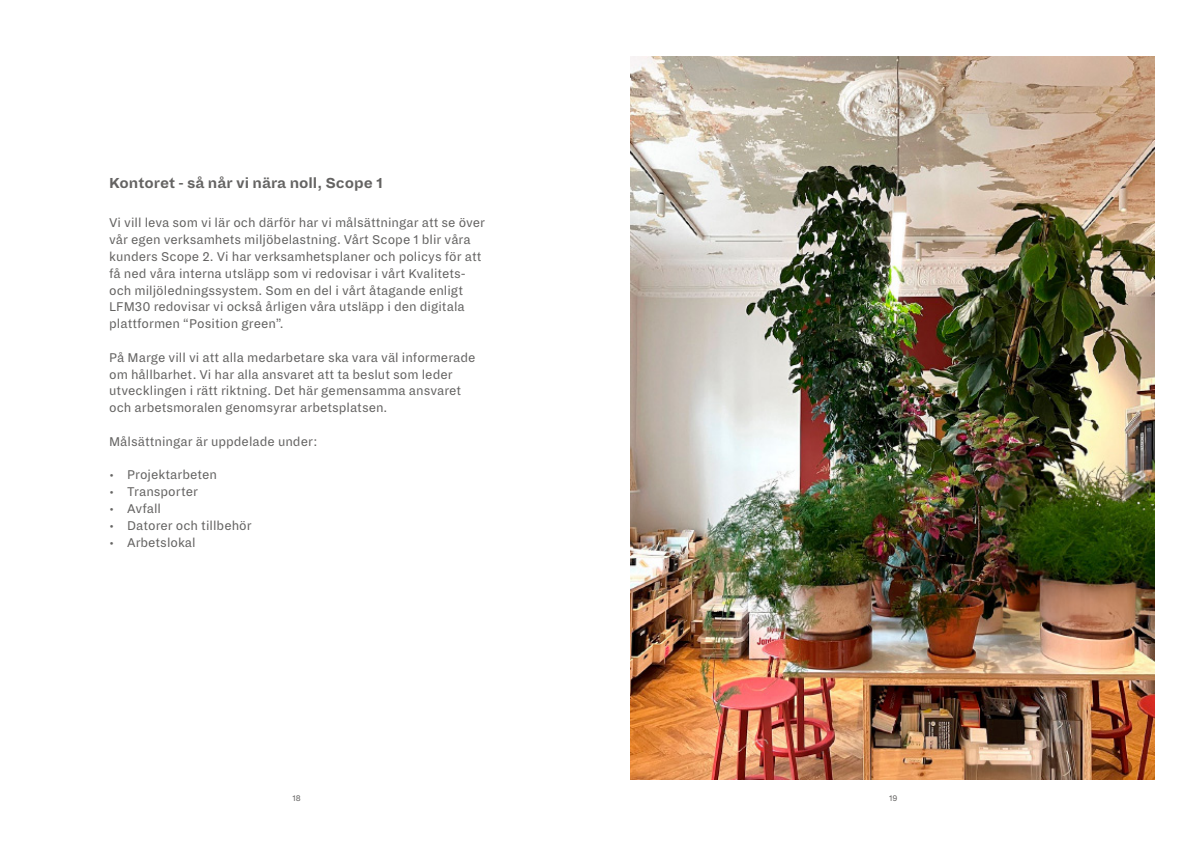
<style>
.page{position:relative;width:1191px;height:842px;background:#fff}
.page>*{position:absolute;margin:0;border:0;box-sizing:border-box;transform-origin:0 0}
.Rubrik{font:700 16px "Dia";color:#646362}
.Mellanstor_text{font:14px/16.8px "Dia";color:#646362}
.t1{font:9px "Dia";color:#646362}
</style>
<div class="page">
<img style="left:631px;top:57px;width:524px;height:723px">
<p class="Rubrik" style="left:109px;top:173px;width:275px">Kontoret - så når vi nära noll, Scope 1</p>
<p class="Mellanstor_text" style="left:109px;top:215px;width:377px">Vi vill leva som vi lär och därför har vi målsättningar att se över vår egen verksamhets miljöbelastning. Vårt Scope 1 blir våra kunders Scope 2. Vi har verksamhetsplaner och policys för att få ned våra interna utsläpp som vi redovisar i vårt Kvalitets&shy;och miljöledningssystem. Som en del i vårt åtagande enligt LFM30 redovisar vi också årligen våra utsläpp i den digitala plattformen “Position green”.</p>
<p class="Mellanstor_text" style="left:109px;top:349px;width:368px">På Marge vill vi att alla medarbetare ska vara väl informerade om hållbarhet. Vi har alla ansvaret att ta beslut som leder utvecklingen i rätt riktning. Det här gemensamma ansvaret och arbetsmoralen genomsyrar arbetsplatsen.</p>
<p class="Mellanstor_text" style="left:109px;top:433px;width:210px">Målsättningar är uppdelade under:</p>
<p class="Mellanstor_text" style="left:109px;top:467px;width:109px">• Projektarbeten</p>
<p class="Mellanstor_text" style="left:109px;top:483px;width:90px">• Transporter</p>
<p class="Mellanstor_text" style="left:109px;top:500px;width:53px">• Avfall</p>
<p class="Mellanstor_text" style="left:109px;top:517px;width:144px">• Datorer och tillbehör</p>
<p class="Mellanstor_text" style="left:109px;top:534px;width:88px">• Arbetslokal</p>
<p class="t1" style="left:292px;top:793px;width:10px">18</p>
<p class="t1" style="left:889px;top:793px;width:10px">19</p>
</div>
